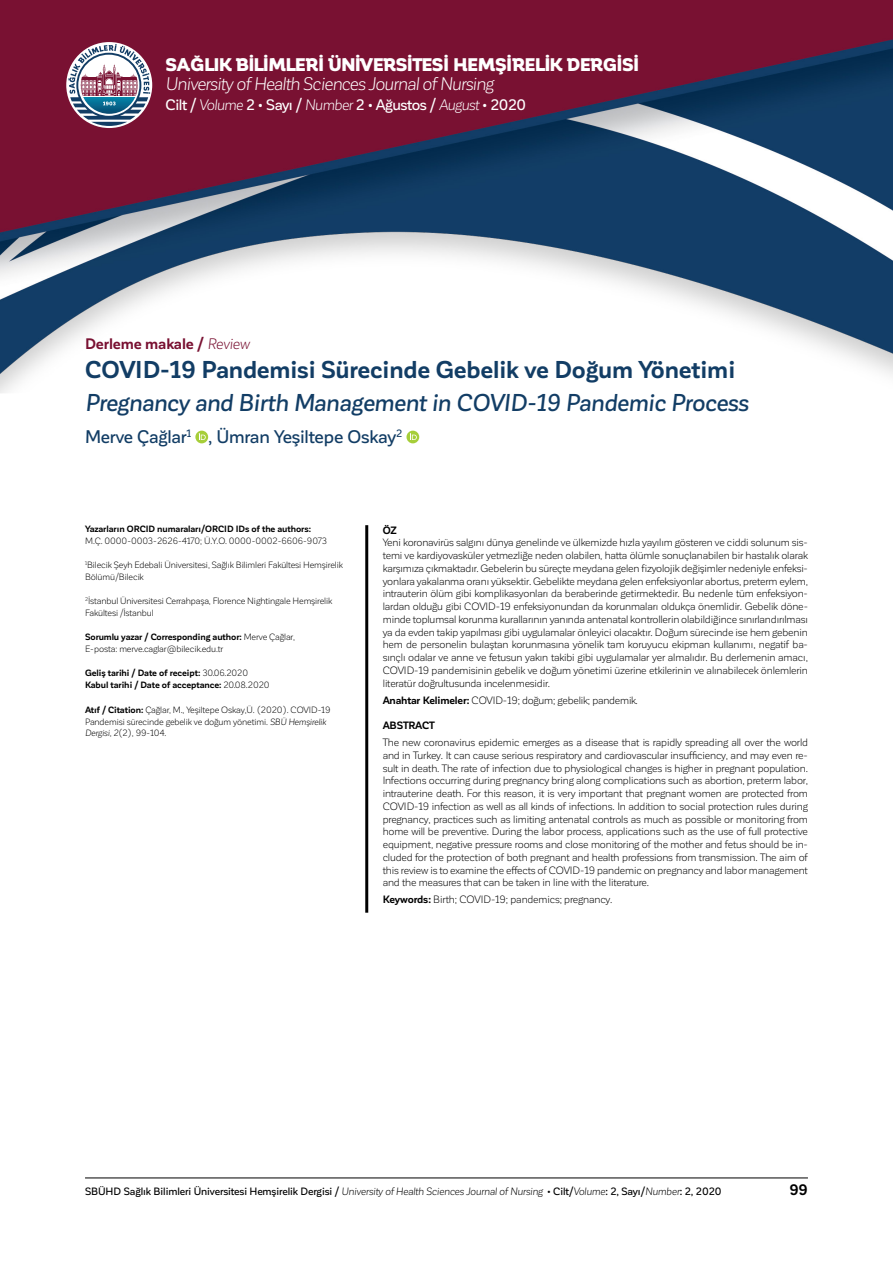
<style>
.page{position:relative;width:893px;height:1263px;background:#fff}
.page>*{position:absolute;margin:0;border:0;box-sizing:border-box;transform-origin:0 0}
.t1{font:italic 500 24px "Corporative Sans";letter-spacing:-.01em;color:#123d65}
.t2{font:700 24px "Corporative Sans";letter-spacing:-.01em;color:#123d65}
.t3{font:900 18px "Corporative";letter-spacing:-.035em;color:#fff}
.t4{font:italic 18px "Corporative Sans";letter-spacing:-.035em;color:#fff}
.t5{font:500 18px "Corporative Sans";letter-spacing:-.01em;color:#123d65}
.t6{font:500 15px "Corporative Sans";letter-spacing:-.03em;color:#fff}
.t7{font:700 15px "Corporative Sans";letter-spacing:-.01em;color:#791132}
.t8{font:700 15px "Corporative Sans";color:#000}
.t9{font:10.5px/12.8px "Corporative Sans";letter-spacing:-.015em;color:#000;text-align:justify}
.t10{font:500 10.5px "Corporative Sans";letter-spacing:-.01em;color:#000}
.t11{font:700 10.5px "Corporative Sans";letter-spacing:-.02em;color:#000}
.t12{font:9px/12px "Corporative Sans";letter-spacing:-.015em;color:#000}
.t13{font:700 9px/12px "Corporative Sans";letter-spacing:-.01em;color:#000}
.s1{font-weight:400;font-style:italic}
.s2{font-weight:700}
.s3{font-weight:400}
.s4{font-style:italic}
</style>
<div class="page">
<img style="left:0;top:0;width:893px;height:393px">
<svg style="left:68px;top:44px;width:82px;height:82px"></svg>
<div style="left:195px;top:431px;width:13px;height:12px;background:#a6ce39;border-radius:50%"></div>
<svg style="left:199px;top:433px;width:7px;height:7px"></svg>
<div style="left:406px;top:431px;width:13px;height:12px;background:#a6ce39;border-radius:50%"></div>
<svg style="left:410px;top:433px;width:7px;height:7px"></svg>
<hr style="left:365px;top:525px;width:3px;height:388px;background:#000">
<hr style="left:85px;top:1178px;width:723px;height:1px;background:#000">
<h2 class="t3" style="left:166px;top:54px;width:475px">SAĞLIK BİLİMLERİ ÜNİVERSİTESİ HEMŞİRELİK DERGİSİ</h2>
<h2 class="t4" style="left:166px;top:74px;width:330px">University of Health Sciences Journal of Nursing</h2>
<h3 class="t6" style="left:166px;top:96px;width:362px">Cilt / <span class="s1">Volume</span> 2 • Sayı / <span class="s1">Number</span> 2 • Ağustos / <span class="s1">August</span> • 2020</h3>
<h3 class="t7" style="left:85px;top:335px;width:166px">Derleme makale / <span class="s1">Review</span></h3>
<h1 class="t2" style="left:85px;top:357px;width:652px">COVID-19 Pandemisi Sürecinde Gebelik ve Doğum Yönetimi</h1>
<h1 class="t1" style="left:85px;top:390px;width:665px">Pregnancy and Birth Management in COVID-19 Pandemic Process</h1>
<h2 class="t5" style="left:85px;top:427px;width:319px">Merve Çağlar<sup>1</sup> , Ümran Yeşiltepe Oskay<sup>2</sup></h2>
<p class="t13" style="left:85px;top:523px;width:228px">Yazarların ORCID numaraları/ORCID IDs of the authors:</p>
<p class="t12" style="left:85px;top:535px;width:244px">M.Ç. 0000-0003-2626-4170; Ü.Y.O. 0000-0002-6606-9073</p>
<p class="t12" style="left:85px;top:559px;width:259px"><sup>1</sup>Bilecik Şeyh Edebali Üniversitesi, Sağlık Bilimleri Fakültesi Hemşirelik<br>Bölümü/Bilecik</p>
<p class="t12" style="left:85px;top:595px;width:249px"><sup>2</sup>İstanbul Üniversitesi Cerrahpaşa, Florence Nightingale Hemşirelik<br>Fakültesi /İstanbul</p>
<p class="t12" style="left:85px;top:631px;width:211px"><span class="s2">Sorumlu yazar / Corresponding author:</span> Merve Çağlar,<br>E-posta: merve.caglar@bilecik.edu.tr</p>
<p class="t13" style="left:85px;top:667px;width:186px">Geliş tarihi / Date of receipt: <span class="s3">30.06.2020<br></span>Kabul tarihi / Date of acceptance: <span class="s3">20.08.2020</span></p>
<p class="t12" style="left:85px;top:703px;width:247px"><span class="s2">Atıf / Citation:</span> Çağlar, M., Yeşiltepe Oskay,Ü. (2020). COVID-19<br>Pandemisi sürecinde gebelik ve doğum yönetimi. <span class="s4">SBÜ Hemşirelik<br>Dergisi, 2</span>(2), 99-104.</p>
<p class="t11" style="left:383px;top:524px;width:16px">ÖZ</p>
<p class="t9" style="left:383px;top:536px;width:427px">Yeni koronavirüs salgını dünya genelinde ve ülkemizde hızla yayılım gösteren ve ciddi solunum sis&shy;temi ve kardiyovasküler yetmezliğe neden olabilen, hatta ölümle sonuçlanabilen bir hastalık olarak karşımıza çıkmaktadır. Gebelerin bu süreçte meydana gelen fizyolojik değişimler nedeniyle enfeksi&shy;yonlara yakalanma oranı yüksektir. Gebelikte meydana gelen enfeksiyonlar abortus, preterm eylem, intrauterin ölüm gibi komplikasyonları da beraberinde getirmektedir. Bu nedenle tüm enfeksiyon&shy;lardan olduğu gibi COVID-19 enfeksiyonundan da korunmaları oldukça önemlidir. Gebelik döne&shy;minde toplumsal korunma kurallarının yanında antenatal kontrollerin olabildiğince sınırlandırılması ya da evden takip yapılması gibi uygulamalar önleyici olacaktır. Doğum sürecinde ise hem gebenin hem de personelin bulaştan korunmasına yönelik tam koruyucu ekipman kullanımı, negatif ba&shy;sınçlı odalar ve anne ve fetusun yakın takibi gibi uygulamalar yer almalıdır. Bu derlemenin amacı, COVID-19 pandemisinin gebelik ve doğum yönetimi üzerine etkilerinin ve alınabilecek önlemlerin literatür doğrultusunda incelenmesidir.</p>
<p class="t9" style="left:383px;top:694px;width:257px"><span class="s2">Anahtar Kelimeler:</span> COVID-19; doğum; gebelik; pandemik.</p>
<p class="t11" style="left:383px;top:720px;width:54px">ABSTRACT</p>
<p class="t9" style="left:383px;top:736px;width:427px">The new coronavirus epidemic emerges as a disease that is rapidly spreading all over the world and in Turkey. It can cause serious respiratory and cardiovascular insufficiency, and may even re&shy;sult in death. The rate of infection due to physiological changes is higher in pregnant population.<br>Infections occurring during pregnancy bring along complications such as abortion, preterm labor, intrauterine death. For this reason, it is very important that pregnant women are protected from COVID-19 infection as well as all kinds of infections. In addition to social protection rules during pregnancy, practices such as limiting antenatal controls as much as possible or monitoring from home will be preventive. During the labor process, applications such as the use of full protective equipment, negative pressure rooms and close monitoring of the mother and fetus should be in&shy;cluded for the protection of both pregnant and health professions from transmission. The aim of this review is to examine the effects of COVID-19 pandemic on pregnancy and labor management and the measures that can be taken in line with the literature.</p>
<p class="t9" style="left:383px;top:893px;width:231px"><span class="s2">Keywords:</span> Birth; COVID-19; pandemics; pregnancy.</p>
<p class="t10" style="left:85px;top:1186px;width:638px">SBÜHD Sağlık Bilimleri Üniversitesi Hemşirelik Dergisi / <span class="s1">University of Health Sciences Journal of Nursing</span> • Cilt/<span class="s1">Volume</span>: 2, Sayı/<span class="s1">Number</span>: 2, 2020</p>
<h3 class="t8" style="left:789px;top:1181px;width:20px">99</h3>
</div>
